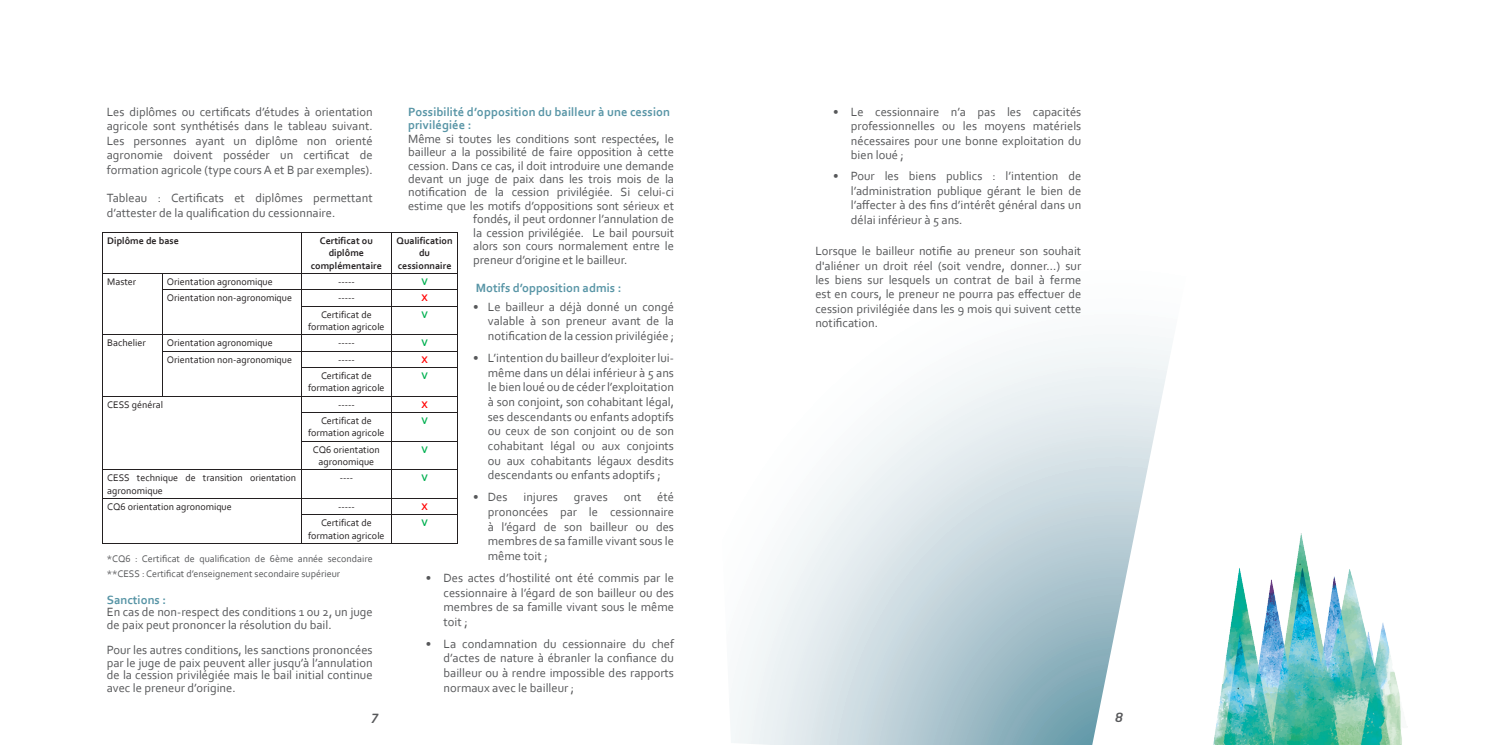
<style>
.page{position:relative;width:1489px;height:745px;background:#fff}
.page>*{position:absolute;margin:0;border:0;box-sizing:border-box;transform-origin:0 0}
.t1{font:12.5px/14.6px "Corbel";color:#57585a;text-align:justify}
.Sous-titre_1_1{font:700 12.5px/13.4px "Corbel";letter-spacing:.005em;color:#5895a6}
.t2{font:12.5px "Neo Sans Medium Italic TR";color:#57585a}
.t3{font:10px/12.2px "Corbel";color:#231f20;text-align:center}
.t4{font:10px/14.4px "Corbel";color:#57585a}
.t5{font:700 10px/12.2px "Corbel";color:#231f20;text-align:center}
.t6{font:700 10px "Corbel";color:#00b050}
.t7{font:700 10px "Corbel";color:#f00}
</style>
<div class="page">
<img style="left:1221px;top:533px;width:181px;height:211px">
<svg style="left:731px;top:340px;width:490px;height:404px"></svg>
<hr style="left:103px;top:232px;width:198px;height:1px;background:#231f20">
<hr style="left:301px;top:232px;width:90px;height:1px;background:#231f20">
<hr style="left:392px;top:232px;width:65px;height:1px;background:#231f20">
<hr style="left:102px;top:232px;width:1px;height:41px;background:#231f20">
<hr style="left:301px;top:232px;width:1px;height:41px;background:#231f20">
<hr style="left:391px;top:232px;width:1px;height:41px;background:#231f20">
<hr style="left:457px;top:232px;width:1px;height:41px;background:#231f20">
<hr style="left:103px;top:273px;width:59px;height:1px;background:#231f20">
<hr style="left:162px;top:273px;width:139px;height:1px;background:#231f20">
<hr style="left:301px;top:273px;width:90px;height:1px;background:#231f20">
<hr style="left:392px;top:273px;width:65px;height:1px;background:#231f20">
<hr style="left:162px;top:289px;width:139px;height:1px;background:#231f20">
<hr style="left:301px;top:289px;width:90px;height:1px;background:#231f20">
<hr style="left:392px;top:289px;width:65px;height:1px;background:#231f20">
<hr style="left:301px;top:305px;width:90px;height:1px;background:#231f20">
<hr style="left:392px;top:305px;width:65px;height:1px;background:#231f20">
<hr style="left:103px;top:334px;width:59px;height:1px;background:#231f20">
<hr style="left:162px;top:334px;width:139px;height:1px;background:#231f20">
<hr style="left:301px;top:334px;width:90px;height:1px;background:#231f20">
<hr style="left:392px;top:334px;width:65px;height:1px;background:#231f20">
<hr style="left:162px;top:350px;width:139px;height:1px;background:#231f20">
<hr style="left:301px;top:350px;width:90px;height:1px;background:#231f20">
<hr style="left:392px;top:350px;width:65px;height:1px;background:#231f20">
<hr style="left:301px;top:367px;width:90px;height:1px;background:#231f20">
<hr style="left:392px;top:367px;width:65px;height:1px;background:#231f20">
<hr style="left:103px;top:395px;width:59px;height:1px;background:#231f20">
<svg style="left:162px;top:274px;width:1px;height:121px"></svg>
<hr style="left:162px;top:395px;width:139px;height:1px;background:#231f20">
<hr style="left:301px;top:395px;width:90px;height:1px;background:#231f20">
<hr style="left:392px;top:395px;width:65px;height:1px;background:#231f20">
<hr style="left:301px;top:412px;width:90px;height:1px;background:#231f20">
<hr style="left:392px;top:412px;width:65px;height:1px;background:#231f20">
<hr style="left:301px;top:440px;width:90px;height:1px;background:#231f20">
<hr style="left:392px;top:440px;width:65px;height:1px;background:#231f20">
<hr style="left:103px;top:469px;width:198px;height:1px;background:#231f20">
<hr style="left:301px;top:469px;width:90px;height:1px;background:#231f20">
<hr style="left:392px;top:469px;width:65px;height:1px;background:#231f20">
<hr style="left:103px;top:497px;width:198px;height:1px;background:#231f20">
<hr style="left:301px;top:497px;width:90px;height:1px;background:#231f20">
<hr style="left:392px;top:497px;width:65px;height:1px;background:#231f20">
<hr style="left:301px;top:514px;width:90px;height:1px;background:#231f20">
<hr style="left:392px;top:514px;width:65px;height:1px;background:#231f20">
<svg style="left:102px;top:273px;width:1px;height:270px"></svg>
<hr style="left:103px;top:542px;width:198px;height:1px;background:#231f20">
<svg style="left:301px;top:274px;width:1px;height:268px"></svg>
<hr style="left:301px;top:542px;width:90px;height:1px;background:#231f20">
<svg style="left:391px;top:273px;width:1px;height:270px"></svg>
<hr style="left:392px;top:542px;width:65px;height:1px;background:#231f20">
<svg style="left:457px;top:273px;width:1px;height:270px"></svg>
<p class="t1" style="left:107px;top:104px;width:267px">Les diplômes ou certificats d’études à orientation agricole sont synthétisés dans le tableau suivant.<br>Les personnes ayant un diplôme non orienté agronomie doivent posséder un certificat de formation agricole (type cours A et B par exemples).</p>
<p class="t1" style="left:107px;top:191px;width:267px">Tableau : Certificats et diplômes permettant d’attester de la qualification du cessionnaire.</p>
<p class="Sous-titre_1_1" style="left:408px;top:104px;width:263px">Possibilité d’opposition du bailleur à une cession privilégiée :</p>
<p class="t1" style="left:408px;top:131px;width:267px">Même si toutes les conditions sont respectées, le</p>
<p class="t1" style="left:408px;top:144px;width:267px">bailleur a la possibilité de faire opposition à cette</p>
<p class="t1" style="left:408px;top:158px;width:267px">cession. Dans ce cas, il doit introduire une demande</p>
<p class="t1" style="left:408px;top:171px;width:267px">devant un juge de paix dans les trois mois de la</p>
<p class="t1" style="left:408px;top:184px;width:267px">notification de la cession privilégiée. Si celui-ci</p>
<p class="t1" style="left:408px;top:198px;width:267px">estime que les motifs d’oppositions sont sérieux et</p>
<p class="t1" style="left:473px;top:211px;width:202px">fondés, il peut ordonner l’annulation de</p>
<p class="t1" style="left:473px;top:225px;width:202px">la cession privilégiée. Le bail poursuit</p>
<p class="t1" style="left:473px;top:238px;width:202px">alors son cours normalement entre le</p>
<p class="t1" style="left:473px;top:252px;width:156px">preneur d’origine et le bailleur.</p>
<p class="Sous-titre_1_1" style="left:476px;top:281px;width:147px">Motifs d’opposition admis :</p>
<p class="t1" style="left:488px;top:299px;width:188px;text-indent:-15px">• Le bailleur a déjà donné un congé valable à son preneur avant de la notification de la cession privilégiée ;</p>
<p class="t1" style="left:488px;top:350px;width:188px;text-indent:-15px">• L’intention du bailleur d’exploiter lui&shy;même dans un délai inférieur à 5 ans le bien loué ou de céder l’exploitation à son conjoint, son cohabitant légal, ses descendants ou enfants adoptifs ou ceux de son conjoint ou de son cohabitant légal ou aux conjoints ou aux cohabitants légaux desdits descendants ou enfants adoptifs ;</p>
<p class="t1" style="left:473px;top:489px;width:36px">• Des</p>
<p class="t1" style="left:523px;top:489px;width:36px">injures</p>
<p class="t1" style="left:574px;top:489px;width:35px">graves</p>
<p class="t1" style="left:623px;top:489px;width:19px">ont</p>
<p class="t5" style="left:107px;top:234px;width:73px">Diplôme de base</p>
<p class="t5" style="left:311px;top:234px;width:73px">Certificat ou diplôme complémentaire</p>
<p class="t5" style="left:396px;top:234px;width:58px">Qualification du cessionnaire</p>
<p class="t3" style="left:107px;top:275px;width:31px">Master</p>
<p class="t3" style="left:167px;top:275px;width:107px">Orientation agronomique</p>
<p class="t3" style="left:338px;top:275px;width:18px">-----</p>
<p class="t6" style="left:421px;top:275px;width:8px">V</p>
<p class="t3" style="left:167px;top:291px;width:127px">Orientation non-agronomique</p>
<p class="t3" style="left:338px;top:291px;width:18px">-----</p>
<p class="t7" style="left:421px;top:291px;width:8px">X</p>
<p class="t3" style="left:308px;top:308px;width:78px">Certificat de formation agricole</p>
<p class="t6" style="left:421px;top:308px;width:8px">V</p>
<p class="t3" style="left:107px;top:336px;width:40px">Bachelier</p>
<p class="t3" style="left:167px;top:336px;width:107px">Orientation agronomique</p>
<p class="t3" style="left:338px;top:336px;width:18px">-----</p>
<p class="t6" style="left:421px;top:336px;width:8px">V</p>
<p class="t3" style="left:167px;top:353px;width:127px">Orientation non-agronomique</p>
<p class="t3" style="left:338px;top:353px;width:18px">-----</p>
<p class="t7" style="left:421px;top:353px;width:8px">X</p>
<p class="t3" style="left:308px;top:369px;width:78px">Certificat de formation agricole</p>
<p class="t6" style="left:421px;top:369px;width:8px">V</p>
<p class="t3" style="left:107px;top:398px;width:57px">CESS général</p>
<p class="t3" style="left:338px;top:398px;width:18px">-----</p>
<p class="t7" style="left:421px;top:398px;width:8px">X</p>
<p class="t3" style="left:308px;top:414px;width:78px">Certificat de formation agricole</p>
<p class="t6" style="left:421px;top:414px;width:8px">V</p>
<p class="t3" style="left:313px;top:442px;width:68px">CQ6 orientation agronomique</p>
<p class="t6" style="left:421px;top:443px;width:8px">V</p>
<p class="t3" style="left:107px;top:471px;width:190px;text-align:left">CESS technique de transition orientation agronomique</p>
<p class="t3" style="left:339px;top:471px;width:15px">----</p>
<p class="t6" style="left:421px;top:471px;width:8px">V</p>
<p class="t3" style="left:107px;top:500px;width:126px">CQ6 orientation agronomique</p>
<p class="t3" style="left:338px;top:500px;width:18px">-----</p>
<p class="t7" style="left:421px;top:500px;width:8px">X</p>
<p class="t3" style="left:308px;top:516px;width:78px">Certificat de formation agricole</p>
<p class="t6" style="left:421px;top:516px;width:8px">V</p>
<p class="t1" style="left:488px;top:489px;width:188px;text-indent:169px">été prononcées par le cessionnaire à l’égard de son bailleur ou des membres de sa famille vivant sous le même toit ;</p>
<p class="t1" style="left:443px;top:569px;width:232px;text-indent:-18px">• Des actes d’hostilité ont été commis par le cessionnaire à l’égard de son bailleur ou des membres de sa famille vivant sous le même toit ;</p>
<p class="t1" style="left:443px;top:635px;width:232px;text-indent:-18px">• La condamnation du cessionnaire du chef d’actes de nature à ébranler la confiance du bailleur ou à rendre impossible des rapports normaux avec le bailleur ;</p>
<p class="t4" style="left:107px;top:551px;width:267px">*CQ6 : Certificat de qualification de 6ème année secondaire **CESS : Certificat d’enseignement secondaire supérieur</p>
<p class="Sous-titre_1_1" style="left:107px;top:592px;width:61px">Sanctions :</p>
<p class="t1" style="left:107px;top:605px;width:267px;line-height:12.5px">En cas de non-respect des conditions 1 ou 2, un juge de paix peut prononcer la résolution du bail.</p>
<p class="t1" style="left:107px;top:643px;width:267px;line-height:12.5px">Pour les autres conditions, les sanctions prononcées par le juge de paix peuvent aller jusqu’à l’annulation de la cession privilégiée mais le bail initial continue avec le preneur d’origine.</p>
<p class="t1" style="left:850px;top:104px;width:232px;text-indent:-18px">• Le cessionnaire n’a pas les capacités professionnelles ou les moyens matériels nécessaires pour une bonne exploitation du bien loué ;</p>
<p class="t1" style="left:850px;top:169px;width:232px;text-indent:-18px">• Pour les biens publics : l’intention de l’administration publique gérant le bien de l’affecter à des fins d’intérêt général dans un délai inférieur à 5 ans.</p>
<p class="t1" style="left:815px;top:243px;width:267px">Lorsque le bailleur notifie au preneur son souhait d'aliéner un droit réel (soit vendre, donner…) sur les biens sur lesquels un contrat de bail à ferme est en cours, le preneur ne pourra pas effectuer de cession privilégiée dans les 9 mois qui suivent cette notification.</p>
<p class="t2" style="left:370px;top:710px;width:9px">7</p>
<p class="t2" style="left:1114px;top:709px;width:9px">8</p>
</div>
